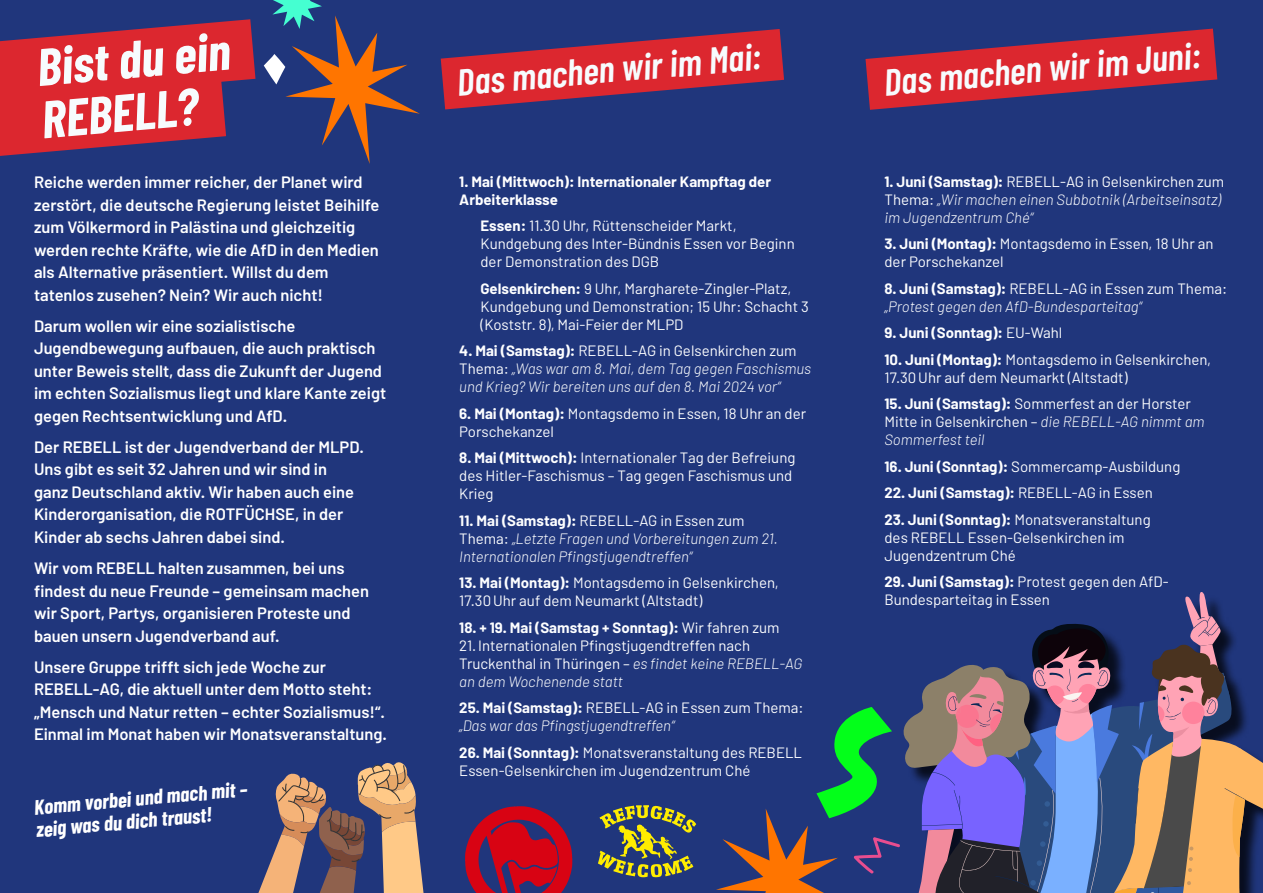
<style>
.page{position:relative;width:1263px;height:893px;background:#20367c}
.page>*{position:absolute;margin:0;border:0;box-sizing:border-box;transform-origin:0 0}
.t1{font:italic 700 52.5px/52.5px "Barlow Condensed";color:#f7fbfd}
.t2{font:italic 600 37.5px "Barlow Condensed";color:#f7fbfd}
.t3{font:italic 700 21px/22.5px "Barlow Condensed";color:#fff}
.t4{font:600 16.5px/22.5px "Barlow";color:#fff}
.t5{font:15px/18px "Barlow";color:#fdfeff}
.t6{font:italic 300 15px/18px "Barlow";color:#fdfeff}
.t7{font:700 15px "Barlow";color:#fdfeff}
.t8{font:700 15px/18px "Barlow";color:#fff}
.s1{font-weight:700}
.s2{font-weight:700;font-style:normal}
.s3{font-weight:400;font-style:normal}
.s4{font-weight:300;font-style:italic}
.s5{font-weight:400}
</style>
<div class="page">
<svg style="left:441px;top:29px;width:343px;height:80px"></svg>
<svg style="left:0;top:19px;width:255px;height:137px"></svg>
<svg style="left:865px;top:29px;width:352px;height:81px"></svg>
<svg style="left:264px;top:0;width:156px;height:164px"></svg>
<svg style="left:716px;top:592px;width:547px;height:301px"></svg>
<svg style="left:258px;top:762px;width:166px;height:131px"></svg>
<svg style="left:598px;top:805px;width:98px;height:72px"></svg>
<svg style="left:465px;top:806px;width:108px;height:87px"></svg>
<h1 class="t1" style="left:35px;top:40px;width:195px;rotate:-5deg">Bist du ein<br>REBELL?</h1>
<p class="t4" style="left:34px;top:171px;width:347px">Reiche werden immer reicher, der Planet wird zerstört, die deutsche Regierung leistet Beihilfe zum Völkermord in Palästina und gleichzeitig werden rechte Kräfte, wie die AfD in den Medien als Alternative präsentiert. Willst du dem tatenlos zusehen? Nein? Wir auch nicht!</p>
<p class="t4" style="left:34px;top:314px;width:354px">Darum wollen wir eine sozialistische Jugendbewegung aufbauen, die auch praktisch unter Beweis stellt, dass die Zukunft der Jugend im echten Sozialismus liegt und klare Kante zeigt gegen Rechtsentwicklung und AfD.</p>
<p class="t4" style="left:34px;top:436px;width:331px">Der REBELL ist der Jugendverband der MLPD.<br>Uns gibt es seit 32 Jahren und wir sind in ganz Deutschland aktiv. Wir haben auch eine Kinderorganisation, die ROTFÜCHSE, in der Kinder ab sechs Jahren dabei sind.</p>
<p class="t4" style="left:34px;top:557px;width:337px">Wir vom REBELL halten zusammen, bei uns findest du neue Freunde – gemeinsam machen wir Sport, Partys, organisieren Proteste und bauen unsern Jugendverband auf.</p>
<p class="t4" style="left:34px;top:655px;width:354px">Unsere Gruppe trifft sich jede Woche zur REBELL-AG, die aktuell unter dem Motto steht: „Mensch und Natur retten – echter Sozialismus!“.<br>Einmal im Monat haben wir Monatsveranstaltung.</p>
<h3 class="t3" style="left:33px;top:796px;width:215px;rotate:-5deg">Komm vorbei und mach mit – zeig was du dich traust!</h3>
<h2 class="t2" style="left:455px;top:59px;width:306px;rotate:-5deg">Das machen wir im Mai:</h2>
<h2 class="t2" style="left:882px;top:59px;width:319px;rotate:-5deg">Das machen wir im Juni:</h2>
<p class="t8" style="left:459px;top:172px;width:313px">1. Mai (Mittwoch): Internationaler Kampftag der<br>Arbeiterklasse</p>
<p class="t5" style="left:480px;top:217px;width:316px"><span class="s1">Essen:</span> 11.30 Uhr, Rüttenscheider Markt,<br>Kundgebung des Inter-Bündnis Essen vor Beginn der Demonstration des DGB</p>
<p class="t5" style="left:480px;top:279px;width:330px"><span class="s1">Gelsenkirchen:</span> 9 Uhr, Margharete-Zingler-Platz,<br>Kundgebung und Demonstration; 15 Uhr: Schacht 3 (Koststr. 8), Mai-Feier der MLPD</p>
<p class="t6" style="left:459px;top:341px;width:353px"><span class="s2">4. Mai (Samstag):</span> <span class="s3">REBELL-AG in Gelsenkirchen zum<br>Thema:</span> „Was war am 8. Mai, dem Tag gegen Faschismus und Krieg? Wir bereiten uns auf den 8. Mai 2024 vor“</p>
<p class="t5" style="left:459px;top:404px;width:348px"><span class="s1">6. Mai (Montag):</span> Montagsdemo in Essen, 18 Uhr an der<br>Porschekanzel</p>
<p class="t5" style="left:459px;top:449px;width:338px"><span class="s1">8. Mai (Mittwoch):</span> Internationaler Tag der Befreiung des Hitler-Faschismus – Tag gegen Faschismus und<br>Krieg</p>
<p class="t6" style="left:459px;top:510px;width:320px"><span class="s2">11. Mai (Samstag):</span> <span class="s3">REBELL-AG in Essen zum<br>Thema:</span> „Letzte Fragen und Vorbereitungen zum 21.<br>Internationalen Pfingstjugendtreffen“</p>
<p class="t5" style="left:459px;top:574px;width:321px"><span class="s1">13. Mai (Montag):</span> Montagsdemo in Gelsenkirchen,<br>17.30Uhr auf dem Neumarkt (Altstadt)</p>
<p class="t5" style="left:459px;top:618px;width:345px"><span class="s1">18. + 19. Mai (Samstag + Sonntag):</span> Wir fahren zum 21.Internationalen Pfingstjugendtreffen nach Truckenthal in Thüringen – <span class="s4">es findet keine REBELL-AG an dem Wochenende statt</span></p>
<p class="t6" style="left:459px;top:698px;width:346px"><span class="s2">25. Mai (Samstag):</span> <span class="s3">REBELL-AG in Essen zum Thema: </span>„Das war das Pfingstjugendtreffen“</p>
<p class="t5" style="left:459px;top:743px;width:344px"><span class="s1">26. Mai (Sonntag):</span> Monatsveranstaltung des REBELL<br>Essen-Gelsenkirchen im Jugendzentrum Ché</p>
<p class="t6" style="left:884px;top:171px;width:341px"><span class="s2">1. Juni (Samstag):</span> <span class="s3">REBELL-AG in Gelsenkirchen zum<br>Thema:</span> „Wir machen einen Subbotnik (Arbeitseinsatz) im Jugendzentrum Ché“</p>
<p class="t5" style="left:884px;top:235px;width:331px"><span class="s1">3. Juni (Montag):</span> Montagsdemo in Essen, 18 Uhr an der Porschekanzel</p>
<p class="t6" style="left:884px;top:278px;width:344px"><span class="s2">8. Juni (Samstag):</span> <span class="s3">REBELL-AG in Essen zum Thema: </span>„Protest gegen den AfD-Bundesparteitag“</p>
<p class="t7" style="left:884px;top:324px;width:179px">9. Juni (Sonntag): <span class="s5">EU-Wahl</span></p>
<p class="t5" style="left:884px;top:350px;width:328px"><span class="s1">10. Juni (Montag):</span> Montagsdemo in Gelsenkirchen,<br>17.30Uhr auf dem Neumarkt (Altstadt)</p>
<p class="t5" style="left:884px;top:395px;width:322px"><span class="s1">15. Juni (Samstag):</span> Sommerfest an der Horster<br>Mitte in Gelsenkirchen – <span class="s4">die REBELL-AG nimmt am<br>Sommerfest teil</span></p>
<p class="t5" style="left:884px;top:457px;width:297px"><span class="s1">16. Juni (Sonntag):</span> Sommercamp-Ausbildung</p>
<p class="t7" style="left:884px;top:484px;width:270px">22. Juni (Samstag): <span class="s5">REBELL-AG in Essen</span></p>
<p class="t5" style="left:884px;top:510px;width:268px"><span class="s1">23. Juni (Sonntag):</span> Monatsveranstaltung des REBELL Essen-Gelsenkirchen im<br>Jugendzentrum Ché</p>
<p class="t5" style="left:884px;top:573px;width:286px"><span class="s1">29. Juni (Samstag):</span> Protest gegen den AfD-<br>Bundesparteitag in Essen</p>
</div>
